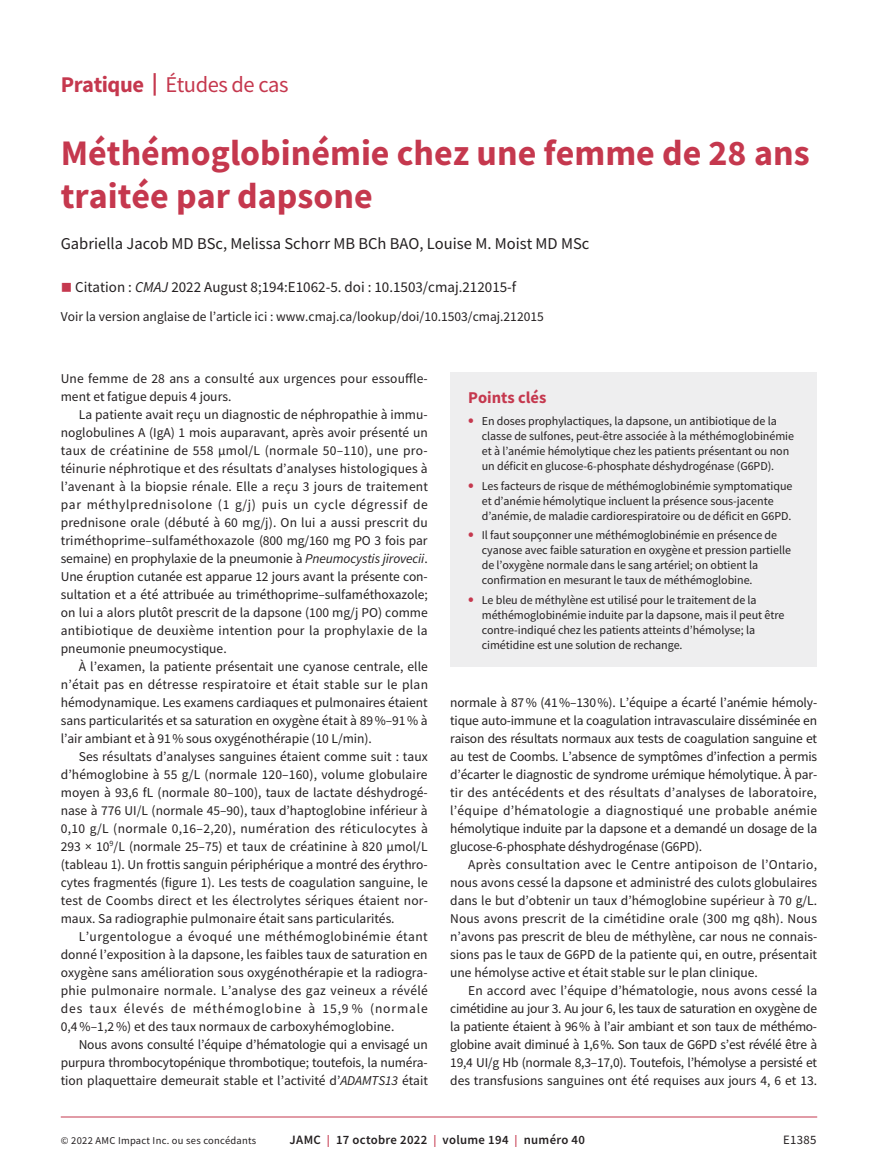
<style>
.page{position:relative;width:878px;height:1175px;background:#fff}
.page>*{position:absolute;margin:0;border:0;box-sizing:border-box;transform-origin:0 0}
.t1{font:700 36px/43.2px "Source Sans Pro";color:#c5384e}
.t2{font:22.5px "Source Sans Pro";letter-spacing:-.02em;color:#c5384e}
.t3{font:16.5px "Source Sans Pro";color:#231f20}
.t4{font:700 16.5px "Source Sans Pro";color:#c5384e}
.t5{font:15px "Source Sans Pro";color:#231f20}
.t6{font:13.5px/18px "Source Sans Pro";color:#231f20;text-align:justify}
.t7{font:600 12.75px "Source Sans Pro";letter-spacing:.025em;color:#231f20}
.t8{font:12.75px "Source Sans Pro";letter-spacing:.025em;color:#231f20}
.t9{font:12px/15px "Source Sans Pro";letter-spacing:-.005em;color:#231f20}
.t10{font:10.5px "Source Sans Pro";letter-spacing:.025em;color:#231f20}
.s1{font-weight:700}
.s2{color:#c5384e}
.s3{font-style:italic}
.s4{font-weight:700;font-size:16.5px;color:#c5384e}
.s5{font-size:12px;color:#c5384e}
</style>
<div class="page">
<hr style="left:61px;top:1116px;width:756px;height:1px;background:#c5384e">
<div style="left:450px;top:372px;width:367px;height:295px;background:#eeeeef"></div>
<h2 class="t2" style="left:61px;top:70px;width:229px"><span class="s1">Pratique |</span> Études de cas</h2>
<h1 class="t1" style="left:61px;top:131px;width:750px">Méthémoglobinémie chez une femme de 28 ans traitée par dapsone</h1>
<p class="t3" style="left:61px;top:233px;width:530px">Gabriella Jacob MD BSc, Melissa Schorr MB BCh BAO, Louise M. Moist MD MSc</p>
<p class="t5" style="left:61px;top:278px;width:457px"><span class="s2">■</span> Citation : <span class="s3">CMAJ</span> 2022 August 8;194:E1062-5. doi : 10.1503/cmaj.212015-f</p>
<p class="t6" style="left:61px;top:307px;width:484px">Voir la version anglaise de l’article ici : www.cmaj.ca/lookup/doi/10.1503/cmaj.212015</p>
<p class="t6" style="left:61px;top:369px;width:368px">Une femme de 28 ans a consulté aux urgences pour essouffle&shy;ment et fatigue depuis 4 jours.</p>
<p class="t6" style="left:61px;top:405px;width:368px;text-indent:18px">La patiente avait reçu un diagnostic de néphropathie à immu&shy;noglobulines A (IgA) 1 mois auparavant, après avoir présenté un taux de créatinine de 558 µmol/L (normale 50–110), une pro&shy;téinurie néphrotique et des résultats d’analyses histologiques à l’avenant à la biopsie rénale. Elle a reçu 3 jours de traitement par méthylprednisolone (1 g/j) puis un cycle dégressif de prednisone orale (débuté à 60 mg/j). On lui a aussi prescrit du triméthoprime–sulfaméthoxazole (800 mg/160 mg PO 3 fois par semaine) en prophylaxie de la pneumonie à <span class="s3">Pneumocystis jirovecii</span>.<br>Une éruption cutanée est apparue 12 jours avant la présente con&shy;sultation et a été attribuée au triméthoprime–sulfaméthoxazole; on lui a alors plutôt prescrit de la dapsone (100 mg/j PO) comme antibiotique de deuxième intention pour la prophylaxie de la pneumonie pneumocystique.</p>
<p class="t6" style="left:61px;top:657px;width:369px;text-indent:18px">À l’examen, la patiente présentait une cyanose centrale, elle n’était pas en détresse respiratoire et était stable sur le plan hémodynamique. Les examens cardiaques et pulmonaires étaient sans particularités et sa saturation en oxygène était à 89%–91% à l’air ambiant et à 91% sous oxygénothérapie (10 L/min).</p>
<p class="t6" style="left:61px;top:747px;width:369px;text-indent:18px">Ses résultats d’analyses sanguines étaient comme suit : taux d’hémoglobine à 55 g/L (normale 120–160), volume globulaire moyen à 93,6 fL (normale 80–100), taux de lactate déshydrogé&shy;nase à 776 UI/L (normale 45–90), taux d’haptoglobine inférieur à 0,10 g/L (normale 0,16–2,20), numération des réticulocytes à 293 × 10<sup>9</sup>/L (normale 25–75) et taux de créatinine à 820 µmol/L (tableau 1). Un frottis sanguin périphérique a montré des érythro&shy;cytes fragmentés (figure 1). Les tests de coagulation sanguine, le test de Coombs direct et les électrolytes sériques étaient nor&shy;maux. Sa radiographie pulmonaire était sans particularités.</p>
<p class="t6" style="left:61px;top:927px;width:368px;text-indent:18px">L’urgentologue a évoqué une méthémoglobinémie étant donné l’exposition à la dapsone, les faibles taux de saturation en oxygène sans amélioration sous oxygénothérapie et la radiogra&shy;phie pulmonaire normale. L’analyse des gaz veineux a révélé des taux élevés de méthémoglobine à 15,9 % (normale 0,4%–1,2%) et des taux normaux de carboxyhémoglobine.</p>
<p class="t6" style="left:61px;top:1035px;width:368px;text-indent:18px">Nous avons consulté l’équipe d’hématologie qui a envisagé un purpura thrombocytopénique thrombotique; toutefois, la numéra&shy;tion plaquettaire demeurait stable et l’activité d’<span class="s3">ADAMTS13</span> était</p>
<p class="t4" style="left:468px;top:386px;width:80px">Points clés</p>
<p class="t9" style="left:482px;top:413px;width:314px;text-indent:-14px"><span class="s4">•</span> En doses prophylactiques, la dapsone, un antibiotique de la classe de sulfones, peut-être associée à la méthémoglobinémie et à l’anémie hémolytique chez les patients présentant ou non un déficit en glucose-6-phosphate déshydrogénase (G6PD).</p>
<p class="t9" style="left:482px;top:478px;width:312px;text-indent:-14px"><span class="s4">•</span> Les facteurs de risque de méthémoglobinémie symptomatique et d’anémie hémolytique incluent la présence sous-jacente d’anémie, de maladie cardiorespiratoire ou de déficit en G6PD.</p>
<p class="t9" style="left:482px;top:527px;width:311px;text-indent:-14px"><span class="s4">•</span> Il faut soupçonner une méthémoglobinémie en présence de cyanose avec faible saturation en oxygène et pression partielle de l’oxygène normale dans le sang artériel; on obtient la confirmation en mesurant le taux de méthémoglobine.</p>
<p class="t9" style="left:482px;top:592px;width:304px;text-indent:-14px"><span class="s4">•</span> Le bleu de méthylène est utilisé pour le traitement de la méthémoglobinémie induite par la dapsone, mais il peut être contre-indiqué chez les patients atteints d’hémolyse; la cimétidine est une solution de rechange.</p>
<p class="t6" style="left:450px;top:693px;width:368px">normale à 87% (41%–130%). L’équipe a écarté l’anémie hémoly&shy;tique auto-immune et la coagulation intravasculaire disséminée en raison des résultats normaux aux tests de coagulation sanguine et au test de Coombs. L’absence de symptômes d’infection a permis d’écarter le diagnostic de syndrome urémique hémolytique. À par&shy;tir des antécédents et des résultats d’analyses de laboratoire, l’équipe d’hématologie a diagnostiqué une probable anémie hémolytique induite par la dapsone et a demandé un dosage de la glucose-6-phosphate déshydrogénase (G6PD).</p>
<p class="t6" style="left:450px;top:855px;width:368px;text-indent:18px">Après consultation avec le Centre antipoison de l’Ontario, nous avons cessé la dapsone et administré des culots globulaires dans le but d’obtenir un taux d’hémoglobine supérieur à 70 g/L.<br>Nous avons prescrit de la cimétidine orale (300 mg q8h). Nous n’avons pas prescrit de bleu de méthylène, car nous ne connais&shy;sions pas le taux de G6PD de la patiente qui, en outre, présentait une hémolyse active et était stable sur le plan clinique.</p>
<p class="t6" style="left:450px;top:981px;width:368px;text-indent:18px">En accord avec l’équipe d’hématologie, nous avons cessé la cimétidine au jour 3. Au jour 6, les taux de saturation en oxygène de la patiente étaient à 96% à l’air ambiant et son taux de méthémo&shy;globine avait diminué à 1,6%. Son taux de G6PD s’est révélé être à 19,4 UI/g Hb (normale 8,3–17,0). Toutefois, l’hémolyse a persisté et des transfusions sanguines ont été requises aux jours 4, 6 et 13.</p>
<p class="t10" style="left:61px;top:1134px;width:197px">© 2022 AMC Impact Inc. ou ses concédants</p>
<p class="t7" style="left:289px;top:1131px;width:297px">JAMC <span class="s5">|</span> 17 octobre 2022 <span class="s5">|</span> volume 194 <span class="s5">|</span> numéro 40</p>
<p class="t8" style="left:783px;top:1132px;width:35px">E1385</p>
</div>
